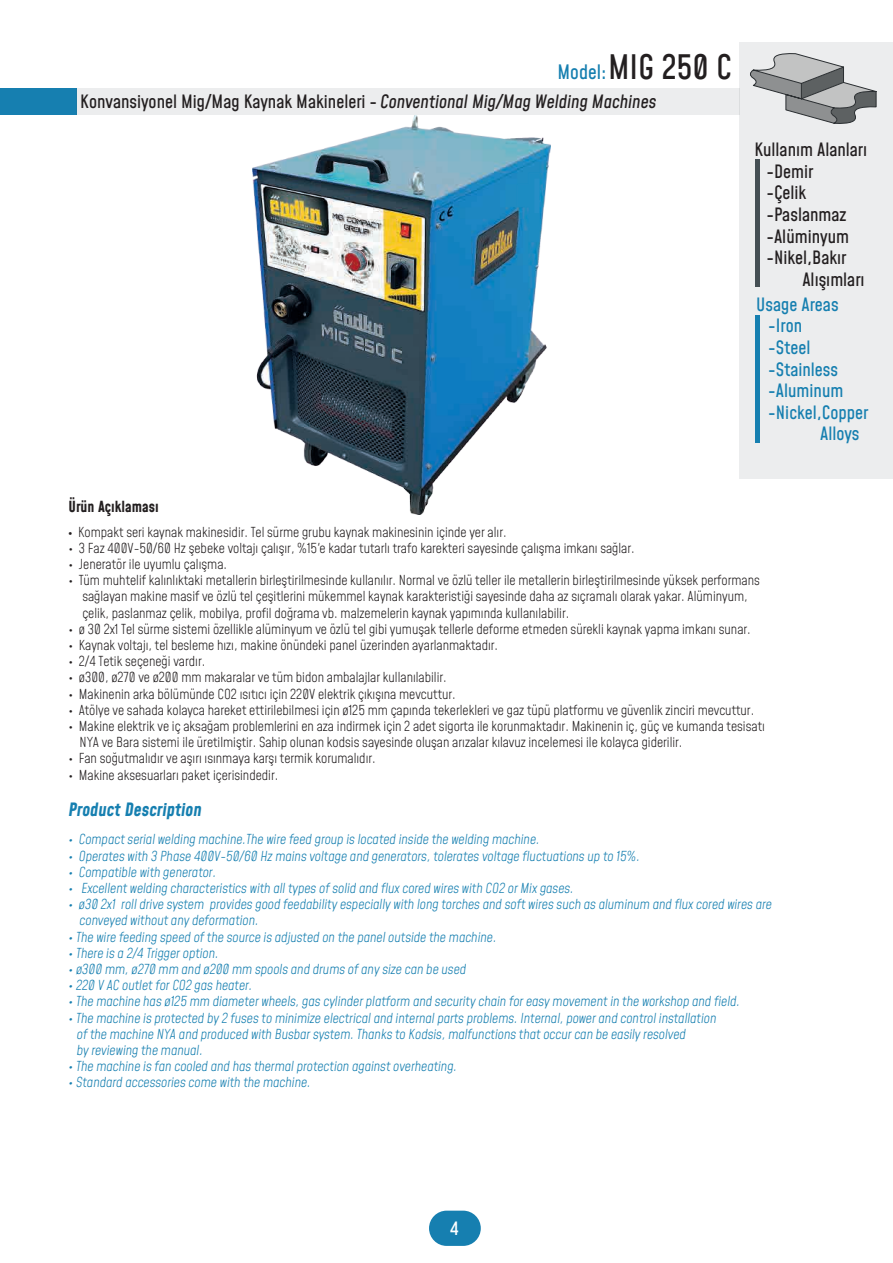
<style>
.page{position:relative;width:893px;height:1263px;background:#fff}
.page>*{position:absolute;margin:0;border:0;box-sizing:border-box;transform-origin:0 0}
.t1{font:500 33px "Mohave";color:#231f20}
.t2{font:500 18px/21.6px "Mohave";color:#231f20}
.t3{font:500 18px "Mohave";color:#167fb0}
.t4{font:italic 700 18px "Mohave";color:#167fb0}
.t5{font:500 18px "Mohave";color:#fff}
.t6{font:700 15px "Mohave";color:#231f20}
.t7{font:300 13.5px/16.2px "Mohave";color:#231f20}
.t8{font:italic 300 13.5px/16.2px "Mohave";color:#167fb0}
.s1{font-size:19.5px;color:#167fb0}
.s2{font-style:italic}
.s3{font-family:"Myriad Pro";font-weight:400}
</style>
<div class="page">
<div style="left:0;top:88px;width:76px;height:27px;background:#167fb0"></div>
<div style="left:740px;top:42px;width:153px;height:436px;background:#ecedee"></div>
<div style="left:76px;top:88px;width:664px;height:27px;background:#ecedee"></div>
<svg style="left:750px;top:53px;width:127px;height:71px"></svg>
<hr style="left:756px;top:159px;width:4px;height:128px;background:#454f54">
<hr style="left:756px;top:315px;width:4px;height:128px;background:#167fb0">
<div style="left:429px;top:1211px;width:52px;height:35px;background:#167fb0;border-radius:18px"></div>
<img style="left:252px;top:116px;width:299px;height:399px">
<h1 class="t1" style="left:557px;top:46px;width:176px"><span class="s1">Model:</span>MIG 250 C</h1>
<h2 class="t2" style="left:80px;top:92px;width:578px">Konvansiyonel Mig/Mag Kaynak Makineleri - <span class="s2">Conventional Mig/Mag Welding Machines</span></h2>
<p class="t6" style="left:69px;top:497px;width:92px">Ürün Açıklaması</p>
<h2 class="t2" style="left:766px;top:140px;width:102px;text-indent:-12px">Kullanım Alanları -Demir<br>-Çelik -Paslanmaz -Alüminyum -Nikel,Bakır</h2>
<h2 class="t2" style="left:802px;top:270px;width:64px">Alışımları</h2>
<h2 class="t3" style="left:756px;top:293px;width:84px">Usage Areas</h2>
<h2 class="t3" style="left:768px;top:315px;width:35px">-Iron</h2>
<h2 class="t3" style="left:768px;top:336px;width:44px">-Steel</h2>
<h2 class="t3" style="left:768px;top:358px;width:71px">-Stainless</h2>
<h2 class="t3" style="left:768px;top:379px;width:77px">-Aluminum</h2>
<h2 class="t3" style="left:768px;top:401px;width:102px">-Nickel,Copper</h2>
<h2 class="t3" style="left:820px;top:423px;width:41px">Alloys</h2>
<p class="t7" style="left:69px;top:524px;width:440px"><span class="s3">•</span> Kompakt seri kaynak makinesidir. Tel sürme grubu kaynak makinesinin içinde yer alır.</p>
<p class="t7" style="left:69px;top:541px;width:568px">• 3 Faz 400V-50/60 Hz şebeke voltajı çalışır, %15'e kadar tutarlı trafo karekteri sayesinde çalışma imkanı sağlar.</p>
<p class="t7" style="left:69px;top:557px;width:160px">• Jeneratör ile uyumlu çalışma.</p>
<p class="t7" style="left:82px;top:573px;width:679px;text-indent:-14px">• Tüm muhtelif kalınlıktaki metallerin birleştirilmesinde kullanılır. Normal ve özlü teller ile metallerin birleştirilmesinde yüksek performans sağlayan makine masif ve özlü tel çeşitlerini mükemmel kaynak karakteristiği sayesinde daha az sıçramalı olarak yakar. Alüminyum, çelik, paslanmaz çelik, mobilya, profil doğrama vb. malzemelerin kaynak yapımında kullanılabilir.</p>
<p class="t7" style="left:69px;top:622px;width:684px">• ø 30 2x1 Tel sürme sistemi özellikle alüminyum ve özlü tel gibi yumuşak tellerle deforme etmeden sürekli kaynak yapma imkanı sunar.</p>
<p class="t7" style="left:69px;top:638px;width:431px">• Kaynak voltajı, tel besleme hızı, makine önündeki panel üzerinden ayarlanmaktadır.</p>
<p class="t7" style="left:69px;top:654px;width:138px">• 2/4 Tetik seçeneği vardır.</p>
<p class="t7" style="left:69px;top:670px;width:380px">• ø300, ø270 ve ø200 mm makaralar ve tüm bidon ambalajlar kullanılabilir.</p>
<p class="t7" style="left:69px;top:686px;width:389px">• Makinenin arka bölümünde CO2 ısıtıcı için 220V elektrik çıkışına mevcuttur.</p>
<p class="t7" style="left:69px;top:703px;width:687px">• Atölye ve sahada kolayca hareket ettirilebilmesi için ø125 mm çapında tekerlekleri ve gaz tüpü platformu ve güvenlik zinciri mevcuttur.</p>
<p class="t7" style="left:80px;top:719px;width:687px;text-indent:-11px">• Makine elektrik ve iç aksağam problemlerini en aza indirmek için 2 adet sigorta ile korunmaktadır. Makinenin iç, güç ve kumanda tesisatı<br>NYA ve Bara sistemi ile üretilmiştir. Sahip olunan kodsis sayesinde oluşan arızalar kılavuz incelemesi ile kolayca giderilir.</p>
<p class="t7" style="left:69px;top:751px;width:309px">• Fan soğutmalıdır ve aşırı ısınmaya karşı termik korumalıdır.</p>
<p class="t7" style="left:69px;top:767px;width:211px">• Makine aksesuarları paket içerisindedir.</p>
<h2 class="t4" style="left:69px;top:798px;width:135px">Product Description</h2>
<p class="t8" style="left:69px;top:832px;width:473px">• Compact serial welding machine.The wire feed group is located inside the welding machine.</p>
<p class="t8" style="left:69px;top:848px;width:573px">• Operates with 3 Phase 400V-50/60 Hz mains voltage and generators, tolerates voltage fluctuations up to 15%.</p>
<p class="t8" style="left:69px;top:865px;width:149px">• Compatible with generator.</p>
<p class="t8" style="left:69px;top:881px;width:507px">• Excellent welding characteristics with all types of solid and flux cored wires with CO2 or Mix gases.</p>
<p class="t8" style="left:80px;top:897px;width:694px;text-indent:-11px">• ø30 2x1 roll drive system provides good feedability especially with long torches and soft wires such as aluminum and flux cored wires are conveyed without any deformation.</p>
<p class="t8" style="left:69px;top:929px;width:430px">• The wire feeding speed of the source is adjusted on the panel outside the machine.</p>
<p class="t8" style="left:69px;top:946px;width:152px">• There is a 2/4 Trigger option.</p>
<p class="t8" style="left:69px;top:962px;width:399px">• ø300 mm, ø270 mm and ø200 mm spools and drums of any size can be used</p>
<p class="t8" style="left:69px;top:978px;width:186px">• 220 V AC outlet for CO2 gas heater.</p>
<p class="t8" style="left:69px;top:994px;width:673px">• The machine has ø125 mm diameter wheels, gas cylinder platform and security chain for easy movement in the workshop and field.</p>
<p class="t8" style="left:77px;top:1010px;width:641px;text-indent:-8px">• The machine is protected by 2 fuses to minimize electrical and internal parts problems. Internal, power and control installation of the machine NYA and produced with Busbar system. Thanks to Kodsis, malfunctions that occur can be easily resolved<br>by reviewing the manual.</p>
<p class="t8" style="left:69px;top:1059px;width:390px">• The machine is fan cooled and has thermal protection against overheating.</p>
<p class="t8" style="left:69px;top:1075px;width:244px">• Standard accessories come with the machine.</p>
<h2 class="t5" style="left:450px;top:1218px;width:10px">4</h2>
</div>
